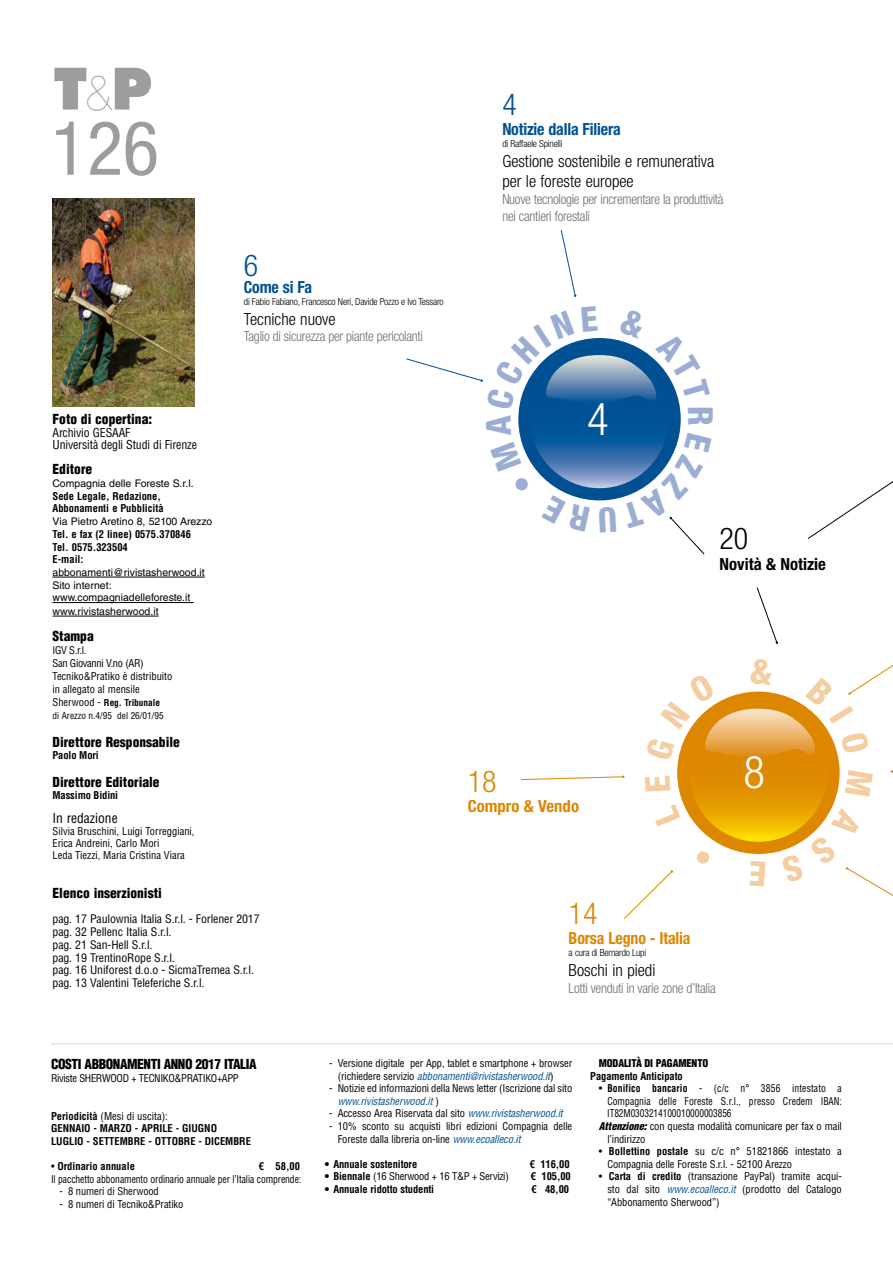
<style>
.page{position:relative;width:893px;height:1263px;background:#fff}
.page>*{position:absolute;margin:0;border:0;box-sizing:border-box;transform-origin:0 0}
.t1{font:condensed 75px "Helvetica Neue LT Std";color:#9d9d9c}
.t2{font:800 55.5px "Futura Std";color:#9d9d9c}
.t3{font:300 condensed 45px "Helvetica Neue LT Std";color:#fff}
.t4{font:800 condensed 34.5px "Helvetica Neue LT Std";color:#9cadd3}
.t5{font:300 condensed 30px "Helvetica Neue LT Std";color:#dd8600}
.t6{font:300 condensed 30px "Helvetica Neue LT Std";color:#005092}
.t7{font:300 condensed 30px "Helvetica Neue LT Std";color:#000}
.t8{font:300 condensed 16.8px/20.1px "Helvetica Neue LT Std";color:#000}
.t9{font:700 condensed 16.8px "Helvetica Neue LT Std";letter-spacing:-.01em;color:#005092;scale:.95 1}
.t10{font:700 condensed 16.8px "Helvetica Neue LT Std";letter-spacing:-.01em;color:#dd8600;scale:.95 1}
.t11{font:700 condensed 16.8px "Helvetica Neue LT Std";color:#000}
.t12{font:700 condensed 16.8px "Helvetica Neue LT Std";letter-spacing:-.01em;color:#dd8600}
.t13{font:300 condensed 13.95px/16.8px "Helvetica Neue LT Std";letter-spacing:-.02em;color:#706f6f;scale:.96 1}
.t14{font:900 condensed 13.5px "Helvetica LT Std";color:#000}
.t15{font:900 condensed 13.5px "Helvetica LT Std";letter-spacing:-.03em;color:#000}
.t16{font:condensed 13.5px "Helvetica LT Std";color:#000}
.t17{font:condensed 12px/12.8px "Helvetica LT Std";letter-spacing:-.01em;color:#000}
.t18{font:condensed 11.55px/12.8px "Helvetica LT Std";letter-spacing:-.01em;color:#000}
.t19{font:condensed 10.5px/12.6px "Helvetica LT Std";letter-spacing:-.01em;color:#000}
.t20{font:700 condensed 10.5px/12.8px "Helvetica LT Std";color:#000}
.t21{font:10.5px/13px "Helvetica LT Std";color:#000}
.t22{font:condensed 10.5px "Helvetica LT Std";letter-spacing:-.01em;color:#000;scale:.92 1}
.t23{font:condensed 10.5px "Helvetica LT Std";letter-spacing:.015em;color:#000}
.t24{font:condensed 10.5px "Helvetica LT Std";letter-spacing:-.03em;color:#000}
.t25{font:condensed 10.5px "Helvetica LT Std";letter-spacing:-.01em;color:#000;scale:.89 1}
.t26{font:900 condensed 10.5px "Helvetica LT Std";letter-spacing:-.01em;color:#000}
.t27{font:300 condensed 9.75px "Helvetica Neue LT Std";letter-spacing:-.02em;color:#000}
.t28{font:condensed 9.3px/12.9px "Helvetica LT Std";color:#000}
.s1{font-family:"Helvetica Neue LT Std";font-weight:200;font-size:48px}
.s2{font-size:10.5px}
.s3{font-weight:700}
.s4{font-weight:400}
.s5{font-style:italic;color:#005092}
.s6{font-weight:900;font-style:italic}
</style>
<div class="page">
<svg style="left:808px;top:481px;width:85px;height:58px"></svg>
<hr style="left:53px;top:577px;width:152px;height:1px;background:#000">
<hr style="left:53px;top:602px;width:141px;height:1px;background:#000">
<hr style="left:53px;top:616px;width:106px;height:1px;background:#000">
<svg style="left:560px;top:230px;width:16px;height:67px"></svg>
<img style="left:53px;top:198px;width:141px;height:209px">
<hr style="left:51px;top:1043px;width:842px;height:1px;background:#e3e3e3">
<svg style="left:406px;top:338px;width:299px;height:217px"></svg>
<svg style="left:521px;top:587px;width:372px;height:332px"></svg>
<h2 class="t2" style="left:54px;top:54px;width:99px">T P<span class="s1">&amp;</span></h2>
<h1 class="t1" style="left:51px;top:105px;width:109px">126</h1>
<p class="t14" style="left:53px;top:410px;width:101px">Foto di copertina:</p>
<p class="t17" style="left:53px;top:426px;width:146px">Archivio GESAAF<br>Università degli Studi di Firenze</p>
<p class="t14" style="left:53px;top:460px;width:41px">Editore</p>
<p class="t21" style="left:53px;top:476px;width:143px">Compagnia delle Foreste S.r.l.</p>
<p class="t20" style="left:53px;top:489px;width:113px">Sede Legale, Redazione,<br>Abbonamenti e Pubblicità</p>
<p class="t21" style="left:53px;top:515px;width:161px">Via Pietro Aretino 8, 52100 Arezzo</p>
<p class="t20" style="left:53px;top:527px;width:140px">Tel. e fax (2 linee) 0575.370846<br>Tel. 0575.323504<br>E-mail:</p>
<p class="t21" style="left:53px;top:566px;width:154px">abbonamenti@rivistasherwood.it<br>Sito internet: www.compagniadelleforeste.it www.rivistasherwood.it</p>
<p class="t14" style="left:53px;top:628px;width:43px">Stampa</p>
<p class="t19" style="left:53px;top:644px;width:121px">IGV S.r.l.<br>San Giovanni V.no (AR)<br>Tecniko&amp;Pratiko è distribuito in allegato al mensile</p>
<p class="t28" style="left:53px;top:696px;width:113px"><span class="s2">Sherwood -</span> <span class="s3">Reg. Tribunale </span>di Arezzo n.4/95 del 26/01/95</p>
<p class="t14" style="left:53px;top:733px;width:129px">Direttore Responsabile</p>
<p class="t20" style="left:53px;top:749px;width:48px">Paolo Mori</p>
<p class="t14" style="left:53px;top:774px;width:109px">Direttore Editoriale</p>
<p class="t20" style="left:53px;top:789px;width:67px">Massimo Bidini</p>
<p class="t16" style="left:53px;top:810px;width:67px">In redazione</p>
<p class="t19" style="left:53px;top:825px;width:144px;line-height:12px">Silvia Bruschini, Luigi Torreggiani,<br>Erica Andreini, Carlo Mori<br>Leda Tiezzi, Maria Cristina Viara</p>
<h3 class="t6" style="left:244px;top:249px;width:16px">6</h3>
<h3 class="t9" style="left:244px;top:277px;width:73px">Come si Fa</h3>
<p class="t27" style="left:244px;top:296px;width:201px">di Fabio Fabiano, Francesco Neri, Davide Pozzo e Ivo Tessaro</p>
<h3 class="t8" style="left:244px;top:309px;width:93px">Tecniche nuove</h3>
<h3 class="t13" style="left:244px;top:328px;width:188px">Taglio di sicurezza per piante pericolanti</h3>
<p class="t14" style="left:53px;top:884px;width:111px">Elenco inserzionisti</p>
<p class="t18" style="left:53px;top:913px;width:209px">pag. 17 Paulownia Italia S.r.l. - Forlener 2017 pag. 32 Pellenc Italia S.r.l.<br>pag. 21 San-Hell S.r.l.<br>pag. 19 TrentinoRope S.r.l.<br>pag. 16 Uniforest d.o.o - SicmaTremea S.r.l. pag. 13 Valentini Teleferiche S.r.l.</p>
<h3 class="t6" style="left:502px;top:88px;width:16px">4</h3>
<h3 class="t9" style="left:502px;top:119px;width:126px">Notizie dalla Filiera</h3>
<p class="t27" style="left:502px;top:138px;width:62px">di Raffaele Spinelli</p>
<h3 class="t8" style="left:502px;top:151px;width:213px">Gestione sostenibile e remunerativa per le foreste europee</h3>
<h3 class="t13" style="left:502px;top:191px;width:232px">Nuove tecnologie per incrementare la produttività nei cantieri forestali</h3>
<h3 class="t3" style="left:587px;top:393px;width:23px">4</h3>
<h3 class="t5" style="left:468px;top:764px;width:30px">18</h3>
<h3 class="t12" style="left:468px;top:796px;width:113px">Compro &amp; Vendo</h3>
<h3 class="t4" style="left:722px;top:406px;width:22px;rotate:90deg">R</h3>
<h3 class="t7" style="left:719px;top:522px;width:30px">20</h3>
<h3 class="t11" style="left:719px;top:553px;width:108px">Novità &amp; Notizie</h3>
<h3 class="t3" style="left:744px;top:746px;width:23px">8</h3>
<h3 class="t5" style="left:569px;top:896px;width:30px">14</h3>
<h3 class="t10" style="left:569px;top:928px;width:130px">Borsa Legno - Italia</h3>
<p class="t27" style="left:569px;top:947px;width:79px">a cura di Bernardo Lupi</p>
<h3 class="t8" style="left:569px;top:960px;width:88px">Boschi in piedi</h3>
<h3 class="t13" style="left:569px;top:979px;width:155px">Lotti venduti in varie zone d’Italia</h3>
<p class="t15" style="left:51px;top:1056px;width:207px">COSTI ABBONAMENTI ANNO 2017 ITALIA</p>
<p class="t24" style="left:51px;top:1071px;width:189px">Riviste SHERWOOD + TECNIKO&amp;PRATIKO+APP</p>
<p class="t20" style="left:51px;top:1109px;width:201px">Periodicità <span class="s4">(Mesi di uscita):<br></span>GENNAIO - MARZO - APRILE - GIUGNO<br>LUGLIO - SETTEMBRE - OTTOBRE - DICEMBRE</p>
<p class="t20" style="left:51px;top:1160px;width:85px"><span class="s4">•</span> Ordinario annuale</p>
<p class="t20" style="left:259px;top:1160px;width:43px">€ 58,00</p>
<p class="t22" style="left:51px;top:1172px;width:274px">Il pacchetto abbonamento ordinario annuale per l’Italia comprende:</p>
<p class="t19" style="left:60px;top:1185px;width:101px">- 8 numeri di Sherwood</p>
<p class="t19" style="left:60px;top:1197px;width:125px">- 8 numeri di Tecniko&amp;Pratiko</p>
<p class="t19" style="left:338px;top:1057px;width:236px;text-indent:-9px">- Versione digitale per App, tablet e smartphone + browser (richiedere servizio <span class="s5">abbonamenti@rivistasherwood.it</span>)</p>
<p class="t19" style="left:338px;top:1082px;width:236px;text-indent:-9px">- Notizie ed informazioni della News letter (Iscrizione dal sito <span class="s5">www.rivistasherwood.it</span> )</p>
<p class="t19" style="left:329px;top:1107px;width:235px">- Accesso Area Riservata dal sito <span class="s5">www.rivistasherwood.it</span></p>
<p class="t19" style="left:338px;top:1120px;width:236px;text-indent:-9px">- 10% sconto su acquisti libri edizioni Compagnia delle<br>Foreste dalla libreria on-line <span class="s5">www.ecoalleco.it</span></p>
<p class="t20" style="left:325px;top:1157px;width:94px">• Annuale sostenitore</p>
<p class="t20" style="left:530px;top:1157px;width:41px">€ 116,00</p>
<p class="t19" style="left:325px;top:1170px;width:185px"><span class="s3">• Biennale</span> (16 Sherwood + 16 T&amp;P + Servizi)</p>
<p class="t20" style="left:531px;top:1170px;width:41px">€ 105,00</p>
<p class="t20" style="left:325px;top:1183px;width:111px">• Annuale ridotto studenti</p>
<p class="t20" style="left:531px;top:1183px;width:39px">€ 48,00</p>
<p class="t26" style="left:599px;top:1056px;width:111px">MODALITÀ DI PAGAMENTO</p>
<p class="t20" style="left:590px;top:1069px;width:94px">Pagamento Anticipato</p>
<p class="t23" style="left:599px;top:1082px;width:245px">• <span class="s3">Bonifico bancario</span> - (c/c n° 3856 intestato a</p>
<p class="t22" style="left:607px;top:1094px;width:257px">Compagnia delle Foreste S.r.l., presso Credem IBAN:</p>
<p class="t25" style="left:607px;top:1107px;width:141px">IT82M0303214100010000003856</p>
<p class="t19" style="left:599px;top:1120px;width:245px"><span class="s6">Attenzione:</span> con questa modalità comunicare per fax o mail</p>
<p class="t19" style="left:607px;top:1132px;width:40px">l’indirizzo</p>
<p class="t19" style="left:607px;top:1145px;width:236px;text-indent:-9px">• <span class="s3">Bollettino postale</span> su c/c n° 51821866 intestato a<br>Compagnia delle Foreste S.r.l. - 52100 Arezzo</p>
<p class="t19" style="left:607px;top:1170px;width:236px;text-align:justify;text-indent:-9px">• <span class="s3">Carta di credito</span> (transazione PayPal) tramite acqui&shy;sto dal sito <span class="s5">www.ecoalleco.it</span> (prodotto del Catalogo “Abbonamento Sherwood”)</p>
</div>
